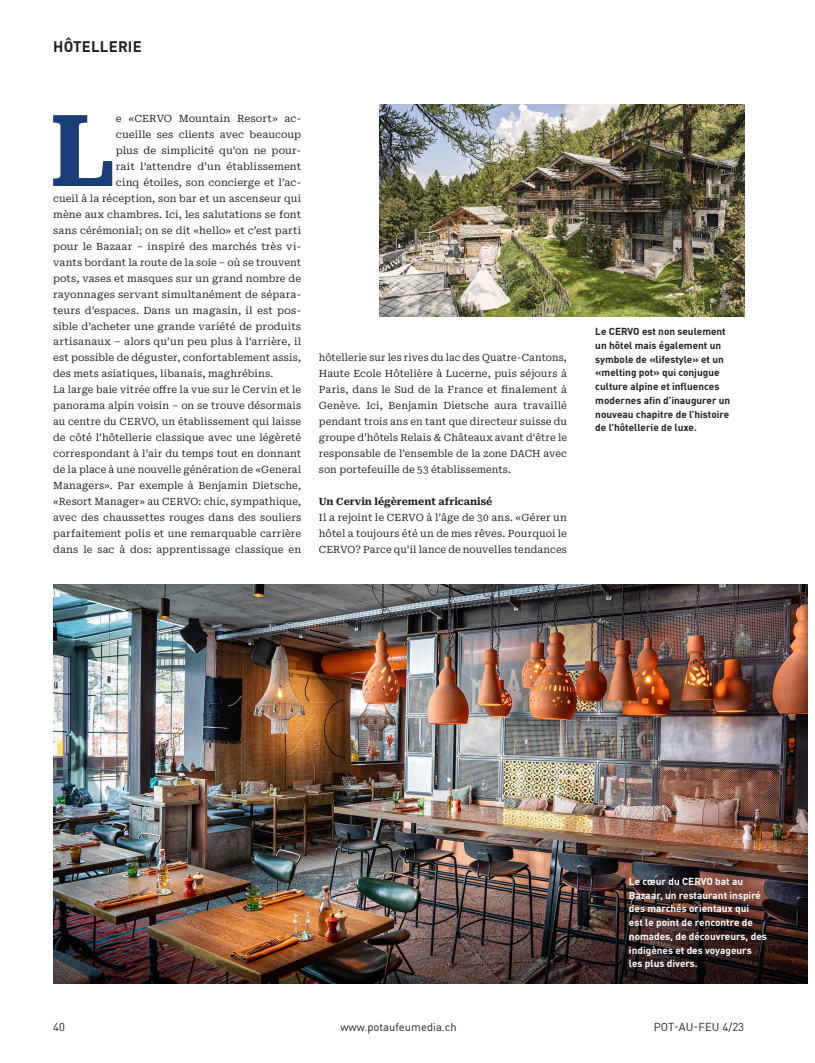
<style>
.page{position:relative;width:815px;height:1063px;background:#fff}
.page>*{position:absolute;margin:0;border:0;box-sizing:border-box;transform-origin:0 0}
.t1{font:700 99.88px "Roboto Serif";color:#1a3e77}
.t2{font:700 15px "DINOT";letter-spacing:.01em;color:#231f20}
.t3{font:11.25px "DINOT";color:#231f20}
.t4{font:10px/16px "Roboto Serif";letter-spacing:.01em;color:#231f20;text-align:justify}
.t5{font:700 10px/13.8px "DINOT";color:#231f20}
.t6{font:700 10px/13.8px "DINOT";color:#fff}
.t7{font:700 10px "Roboto Serif";color:#231f20}
</style>
<div class="page">
<img style="left:53px;top:585px;width:755px;height:398px">
<img style="left:379px;top:104px;width:365px;height:213px">
<h2 class="t2" style="left:53px;top:35px;width:90px">HÔTELLERIE</h2>
<h1 class="t1" style="left:49px;top:71px;width:68px">L</h1>
<p class="t4" style="left:116px;top:110px;width:187px">e «CERVO Mountain Resort» ac-</p>
<p class="t4" style="left:116px;top:126px;width:187px">cueille ses clients avec beaucoup</p>
<p class="t4" style="left:116px;top:142px;width:187px">plus de simplicité qu’on ne pour-</p>
<p class="t4" style="left:116px;top:158px;width:187px">rait l’attendre d’un établissement</p>
<p class="t4" style="left:116px;top:174px;width:187px">cinq étoiles, son concierge et l’ac-</p>
<p class="t4" style="left:53px;top:190px;width:250px">cueil à la réception, son bar et un ascenseur qui</p>
<p class="t4" style="left:53px;top:206px;width:250px">mène aux chambres. Ici, les salutations se font</p>
<p class="t4" style="left:53px;top:222px;width:250px">sans cérémonial; on se dit «hello» et c’est parti</p>
<p class="t4" style="left:53px;top:238px;width:250px">pour le Bazaar – inspiré des marchés très vi-</p>
<p class="t4" style="left:53px;top:254px;width:250px">vants bordant la route de la soie – où se trouvent</p>
<p class="t4" style="left:53px;top:269px;width:250px">pots, vases et masques sur un grand nombre de</p>
<p class="t4" style="left:53px;top:285px;width:250px">rayonnages servant simultanément de sépara-</p>
<p class="t4" style="left:53px;top:301px;width:250px">teurs d’espaces. Dans un magasin, il est pos-</p>
<p class="t4" style="left:53px;top:317px;width:250px">sible d’acheter une grande variété de produits</p>
<p class="t4" style="left:53px;top:333px;width:250px">artisanaux – alors qu’un peu plus à l’arrière, il</p>
<p class="t4" style="left:53px;top:349px;width:250px">est possible de déguster, confortablement assis,</p>
<p class="t4" style="left:53px;top:365px;width:222px">des mets asiatiques, libanais, maghrébins.</p>
<p class="t4" style="left:53px;top:381px;width:250px">La large baie vitrée offre la vue sur le Cervin et le</p>
<p class="t4" style="left:53px;top:397px;width:250px">panorama alpin voisin – on se trouve désormais</p>
<p class="t4" style="left:53px;top:413px;width:250px">au centre du CERVO, un établissement qui laisse</p>
<p class="t4" style="left:53px;top:429px;width:250px">de côté l’hôtellerie classique avec une légèreté</p>
<p class="t4" style="left:53px;top:445px;width:250px">correspondant à l’air du temps tout en donnant</p>
<p class="t4" style="left:53px;top:461px;width:250px">de la place à une nouvelle génération de «General</p>
<p class="t4" style="left:53px;top:477px;width:250px">Managers». Par exemple à Benjamin Dietsche,</p>
<p class="t4" style="left:53px;top:493px;width:250px">«Resort Manager» au CERVO: chic, sympathique,</p>
<p class="t4" style="left:53px;top:509px;width:250px">avec des chaussettes rouges dans des souliers</p>
<p class="t4" style="left:53px;top:525px;width:250px">parfaitement polis et une remarquable carrière</p>
<p class="t4" style="left:53px;top:541px;width:250px">dans le sac à dos: apprentissage classique en</p>
<p class="t4" style="left:319px;top:349px;width:250px">hôtellerie sur les rives du lac des Quatre-Cantons, Haute Ecole Hôtelière à Lucerne, puis séjours à Paris, dans le Sud de la France et finalement à Genève. Ici, Benjamin Dietsche aura travaillé pendant trois ans en tant que directeur suisse du groupe d’hôtels Relais &amp; Châteaux avant d‘être le responsable de l’ensemble de la zone DACH avec son portefeuille de 53 établissements.</p>
<p class="t7" style="left:319px;top:493px;width:175px">Un Cervin légèrement africanisé</p>
<p class="t4" style="left:319px;top:509px;width:250px">Il a rejoint le CERVO à l’âge de 30 ans. «Gérer un hôtel a toujours été un de mes rêves. Pourquoi le CERVO? Parce qu’il lance de nouvelles tendances</p>
<p class="t5" style="left:595px;top:324px;width:137px">Le CERVO est non seulement un hôtel mais également un symbole de «lifestyle» et un «melting pot» qui conjugue culture alpine et influences modernes afin d’inaugurer un nouveau chapitre de l’histoire de l’hôtellerie de luxe.</p>
<p class="t6" style="left:629px;top:873px;width:139px">Le cœur du CERVO bat au<br>Bazaar, un restaurant inspiré des marchés orientaux qui<br>est le point de rencontre de nomades, de découvreurs, des indigènes et des voyageurs les plus divers.</p>
<p class="t3" style="left:53px;top:1018px;width:13px">40</p>
<p class="t3" style="left:340px;top:1018px;width:118px">www.potaufeumedia.ch</p>
<p class="t3" style="left:654px;top:1018px;width:92px">POT-AU-FEU 4/23</p>
</div>
